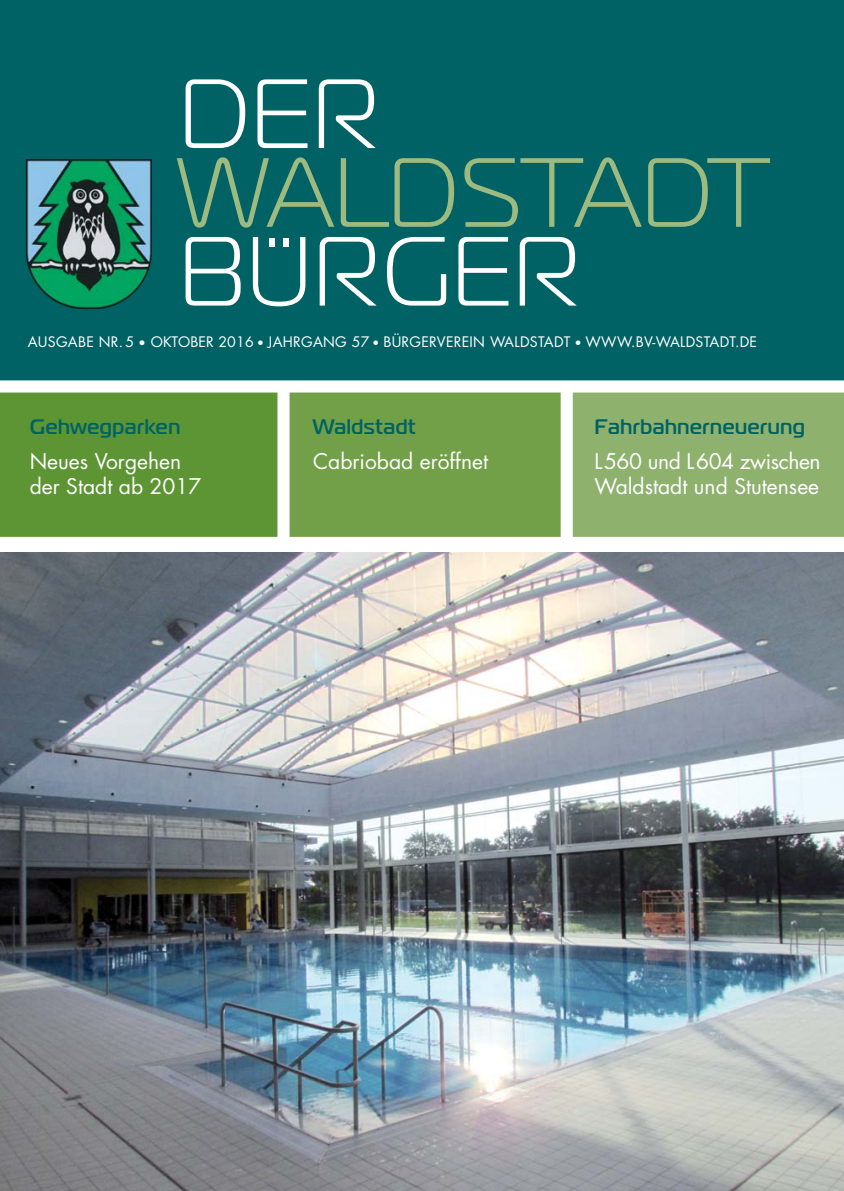
<style>
.page{position:relative;width:844px;height:1191px;background:#fff}
.page>*{position:absolute;margin:0;border:0;box-sizing:border-box;transform-origin:0 0}
.t1{font:98px "Magistral";letter-spacing:.005em;color:#fff}
.t2{font:98px "Magistral";letter-spacing:.005em;color:#9dba81}
.t3{font:21px/24.5px "Futura";color:#fff}
.t4{font:700 21px "Magistral";letter-spacing:.03em;color:#006264}
.t5{font:14.17px "Futura";letter-spacing:.02em;color:#fff}
.s1{font-family:"Magistral";font-size:12.25px}
.s2{font-family:"Magistral";font-weight:700;font-size:12.25px}
</style>
<div class="page">
<div style="left:0;top:0;width:843px;height:391px;background:#006264"></div>
<div style="left:0;top:391px;width:289px;height:146px;background:#5d9534"></div>
<div style="left:283px;top:391px;width:290px;height:146px;background:#72a049"></div>
<div style="left:566px;top:391px;width:277px;height:146px;background:#8eb16e"></div>
<div style="left:269px;top:238px;width:6px;height:8px;background:#fff"></div>
<div style="left:283px;top:238px;width:6px;height:8px;background:#fff"></div>
<img style="left:26px;top:159px;width:126px;height:146px">
<div style="left:0;top:380px;width:843px;height:12px;background:#fff"></div>
<div style="left:560px;top:386px;width:12px;height:158px;background:#fff"></div>
<div style="left:277px;top:386px;width:12px;height:158px;background:#fff"></div>
<img style="left:0;top:552px;width:843px;height:639px">
<h1 class="t1" style="left:179px;top:78px;width:203px">DER</h1>
<h1 class="t2" style="left:179px;top:157px;width:590px">WALDSTADT</h1>
<h1 class="t1" style="left:179px;top:236px;width:404px">BURGER</h1>
<p class="t5" style="left:28px;top:335px;width:730px">AUSGABE NR. 5 <span class="s1">•</span> OKTOBER 2016 <span class="s2">•</span> JAHRGANG 57 <span class="s2">•</span> BÜRGERVEREIN WALDSTADT <span class="s2">•</span> WWW.BV-WALDSTADT.DE</p>
<p class="t4" style="left:30px;top:419px;width:152px">Gehwegparken</p>
<p class="t3" style="left:30px;top:451px;width:173px">Neues Vorgehen der Stadt ab 2017</p>
<p class="t4" style="left:313px;top:419px;width:103px">Waldstadt</p>
<p class="t3" style="left:313px;top:451px;width:176px">Cabriobad eröffnet</p>
<p class="t4" style="left:594px;top:419px;width:212px">Fahrbahnerneuerung</p>
<p class="t3" style="left:594px;top:451px;width:228px">L 560 und L 604 zwischen<br>Waldstadt und Stutensee</p>
</div>
